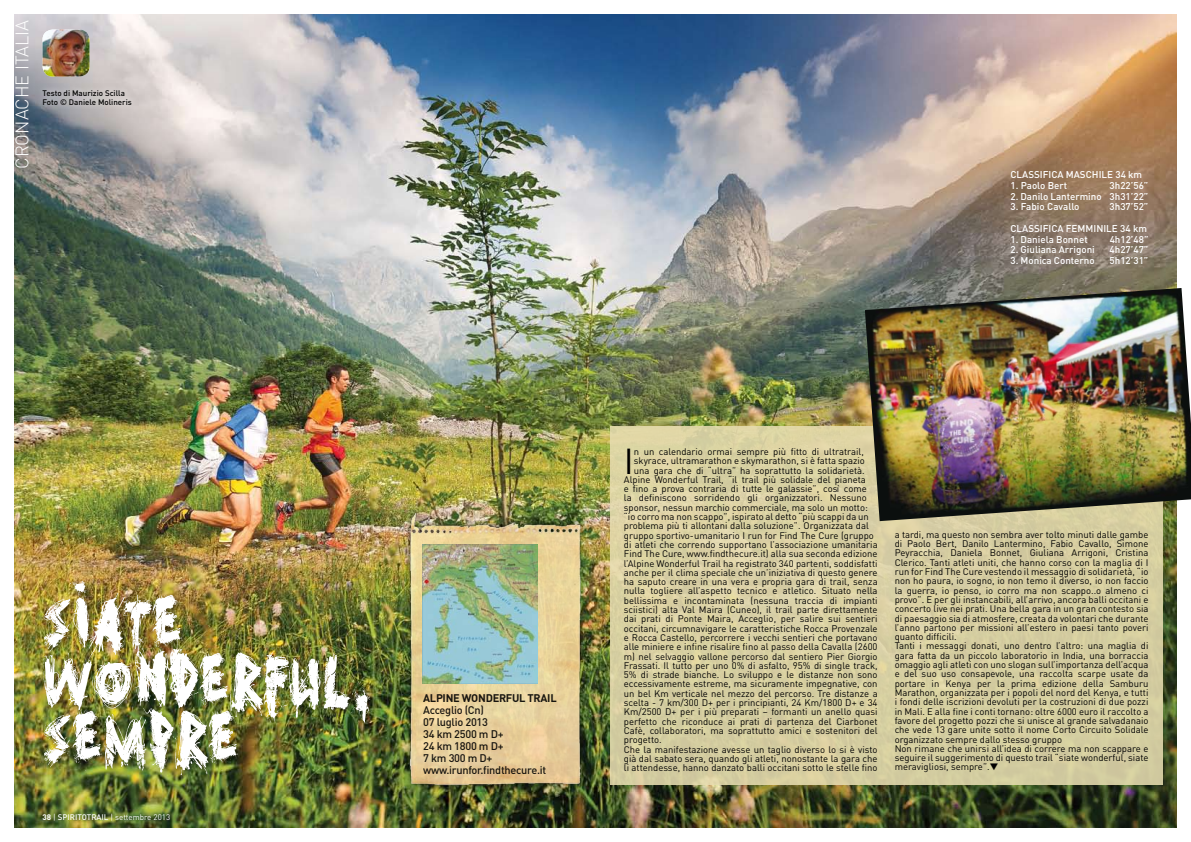
<style>
.page{position:relative;width:1191px;height:842px;background:#fff}
.page>*{position:absolute;margin:0;border:0;box-sizing:border-box;transform-origin:0 0}
.t1{font:58px/58px "Ghost Reverie";color:#fff}
.t2{font:35.6px "DIN";color:#000}
.t3{font:300 18px "DIN";color:#fff}
.t4{font:500 11px/12px "DIN";letter-spacing:-.025em;color:#000}
.t5{font:700 11px "DIN";letter-spacing:-.025em;color:#000}
.t6{font:500 9.8px/21.6px "DIN";color:#fff;text-align:right}
.t7{font:9.5px/9.3px "DIN";color:#000}
.t8{font:500 8px/9px "DIN";color:#000}
.t9{font:8px "DIN";color:#fff}
.s1{font-weight:700}
.s2{font-family:"DIN Regular Alternate"}
.s3{font-weight:500}
</style>
<div class="page">
<img style="left:14px;top:14px;width:1162px;height:814px">
<div style="left:609px;top:426px;width:553px;height:359px;background:#d7cfa1"></div>
<div style="left:403px;top:507px;width:186px;height:292px;background:#000;opacity:.75"></div>
<img style="left:406px;top:513px;width:175px;height:278px">
<img style="left:865px;top:288px;width:326px;height:233px">
<img style="left:422px;top:544px;width:116px;height:139px">
<div style="left:39px;top:576px;width:450px;height:263px;background:#000;opacity:.45"></div>
<img style="left:43px;top:30px;width:47px;height:47px">
<div style="left:36px;top:83px;width:208px;height:54px;background:#fff;opacity:.75"></div>
<h3 class="t3" style="left:11px;top:169px;width:151px;rotate:-90deg">CRONACHE ITALIA</h3>
<p class="t8" style="left:43px;top:88px;width:91px">Testo di Maurizio Scilla<br>Foto © Daniele Molineris</p>
<p class="t6" style="left:1010px;top:163px;width:133px">CLASSIFICA MASCHILE 34 km</p>
<p class="t6" style="left:1010px;top:174px;width:58px">1. Paolo Bert</p>
<p class="t6" style="left:1109px;top:174px;width:40px">3h22’56”</p>
<p class="t6" style="left:1010px;top:185px;width:139px">2. Danilo Lantermino 3h31’22”</p>
<p class="t6" style="left:1010px;top:196px;width:71px">3. Fabio Cavallo</p>
<p class="t6" style="left:1010px;top:196px;width:139px">3h37’52”<br>CLASSIFICA FEMMINILE 34 km</p>
<p class="t6" style="left:1010px;top:228px;width:79px">1. Daniela Bonnet</p>
<p class="t6" style="left:1109px;top:228px;width:40px">4h12’48”</p>
<p class="t6" style="left:1010px;top:239px;width:86px">2. Giuliana Arrigoni</p>
<p class="t6" style="left:1109px;top:239px;width:40px">4h27’47”</p>
<p class="t6" style="left:1010px;top:250px;width:86px">3. Monica Conterno</p>
<p class="t6" style="left:1109px;top:250px;width:40px">5h12’31”</p>
<h1 class="t1" style="left:43px;top:595px;width:331px">Siate wonderful, sempre</h1>
<p class="t9" style="left:43px;top:812px;width:129px"><span class="s1">38</span> <span class="s2">|</span> <span class="s3">SPIRITOTRAIL</span> <span class="s2">|</span> settembre 2013</p>
<p class="t5" style="left:423px;top:691px;width:135px">ALPINE WONDERFUL TRAIL</p>
<p class="t4" style="left:423px;top:704px;width:124px">Acceglio (Cn)<br>07 luglio 2013<br>34 km 2500 m D+<br>24 km 1800 m D+<br>7 km 300 m D+ www.irunfor.findthecure.it</p>
<h2 class="t2" style="left:624px;top:438px;width:12px">I</h2>
<p class="t7" style="left:634px;top:447px;width:231px">n un calendario ormai sempre più fitto di ultratrail,</p>
<p class="t7" style="left:634px;top:456px;width:232px">skyrace, ultramarathon e skymarathon, si è fatta spazio</p>
<p class="t7" style="left:634px;top:465px;width:232px">una gara che di “ultra” ha soprattutto la solidarietà.</p>
<p class="t7" style="left:624px;top:475px;width:243px">Alpine Wonderful Trail, “il trail più solidale del pianeta</p>
<p class="t7" style="left:624px;top:484px;width:244px">e fino a prova contraria di tutte le galassie”, così come</p>
<p class="t7" style="left:624px;top:493px;width:244px">la definiscono sorridendo gli organizzatori. Nessuno</p>
<p class="t7" style="left:624px;top:502px;width:245px">sponsor, nessun marchio commerciale, ma solo un motto:</p>
<p class="t7" style="left:624px;top:512px;width:246px">“io corro ma non scappo”, ispirato al detto “più scappi da un</p>
<p class="t7" style="left:624px;top:521px;width:246px">problema più ti allontani dalla soluzione”. Organizzata dal</p>
<p class="t7" style="left:624px;top:530px;width:251px">gruppo sportivo-umanitario I run for Find The Cure (gruppo</p>
<p class="t7" style="left:624px;top:540px;width:255px">di atleti che correndo supportano l’associazione umanitaria</p>
<p class="t7" style="left:624px;top:549px;width:255px">Find The Cure, www.findthecure.it) alla sua seconda edizione</p>
<p class="t7" style="left:624px;top:558px;width:255px">l’Alpine Wonderful Trail ha registrato 340 partenti, soddisfatti</p>
<p class="t7" style="left:624px;top:568px;width:255px">anche per il clima speciale che un’iniziativa di questo genere</p>
<p class="t7" style="left:624px;top:577px;width:255px">ha saputo creare in una vera e propria gara di trail, senza</p>
<p class="t7" style="left:624px;top:586px;width:255px">nulla togliere all’aspetto tecnico e atletico. Situato nella</p>
<p class="t7" style="left:624px;top:595px;width:255px">bellissima e incontaminata (nessuna traccia di impianti</p>
<p class="t7" style="left:624px;top:605px;width:255px">sciistici) alta Val Maira (Cuneo), il trail parte direttamente</p>
<p class="t7" style="left:624px;top:614px;width:255px">dai prati di Ponte Maira, Acceglio, per salire sui sentieri</p>
<p class="t7" style="left:624px;top:623px;width:255px">occitani, circumnavigare le caratteristiche Rocca Provenzale</p>
<p class="t7" style="left:624px;top:633px;width:255px">e Rocca Castello, percorrere i vecchi sentieri che portavano</p>
<p class="t7" style="left:624px;top:642px;width:255px">alle miniere e infine risalire fino al passo della Cavalla (2600</p>
<p class="t7" style="left:624px;top:651px;width:255px">m) nel selvaggio vallone percorso dal sentiero Pier Giorgio</p>
<p class="t7" style="left:624px;top:661px;width:255px">Frassati. Il tutto per uno 0% di asfalto, 95% di single track,</p>
<p class="t7" style="left:624px;top:670px;width:255px">5% di strade bianche. Lo sviluppo e le distanze non sono</p>
<p class="t7" style="left:624px;top:679px;width:255px">eccessivamente estreme, ma sicuramente impegnative, con</p>
<p class="t7" style="left:624px;top:688px;width:255px">un bel Km verticale nel mezzo del percorso. Tre distanze a</p>
<p class="t7" style="left:624px;top:698px;width:255px">scelta - 7 km/300 D+ per i principianti, 24 Km/1800 D+ e 34</p>
<p class="t7" style="left:624px;top:707px;width:255px">Km/2500 D+ per i più preparati – formanti un anello quasi</p>
<p class="t7" style="left:624px;top:716px;width:255px">perfetto che riconduce ai prati di partenza del Ciarbonet</p>
<p class="t7" style="left:624px;top:726px;width:255px">Cafè, collaboratori, ma soprattutto amici e sostenitori del</p>
<p class="t7" style="left:624px;top:735px;width:39px">progetto.</p>
<p class="t7" style="left:624px;top:744px;width:255px">Che la manifestazione avesse un taglio diverso lo si è visto</p>
<p class="t7" style="left:624px;top:754px;width:255px">già dal sabato sera, quando gli atleti, nonostante la gara che</p>
<p class="t7" style="left:624px;top:763px;width:255px">li attendesse, hanno danzato balli occitani sotto le stelle fino</p>
<p class="t7" style="left:894px;top:530px;width:255px">a tardi, ma questo non sembra aver tolto minuti dalle gambe di Paolo Bert, Danilo Lantermino, Fabio Cavallo, Simone Peyracchia, Daniela Bonnet, Giuliana Arrigoni, Cristina Clerico. Tanti atleti uniti, che hanno corso con la maglia di I run for Find The Cure vestendo il messaggio di solidarietà, “io non ho paura, io sogno, io non temo il diverso, io non faccio la guerra, io penso, io corro ma non scappo..o almeno ci provo”. E per gli instancabili, all’arrivo, ancora balli occitani e concerto live nei prati. Una bella gara in un gran contesto sia di paesaggio sia di atmosfere, creata da volontari che durante l’anno partono per missioni all’estero in paesi tanto poveri quanto difficili.<br>Tanti i messaggi donati, uno dentro l’altro: una maglia di gara fatta da un piccolo laboratorio in India, una borraccia omaggio agli atleti con uno slogan sull’importanza dell’acqua e del suo uso consapevole, una raccolta scarpe usate da portare in Kenya per la prima edizione della Samburu Marathon, organizzata per i popoli del nord del Kenya, e tutti i fondi delle iscrizioni devoluti per la costruzioni di due pozzi in Mali. E alla fine i conti tornano: oltre 6000 euro il raccolto a favore del progetto pozzi che si unisce al grande salvadanaio che vede 13 gare unite sotto il nome Corto Circuito Solidale organizzato sempre dallo stesso gruppo<br>Non rimane che unirsi all’idea di correre ma non scappare e seguire il suggerimento di questo trail “siate wonderful, siate meravigliosi, sempre”.▼</p>
</div>
